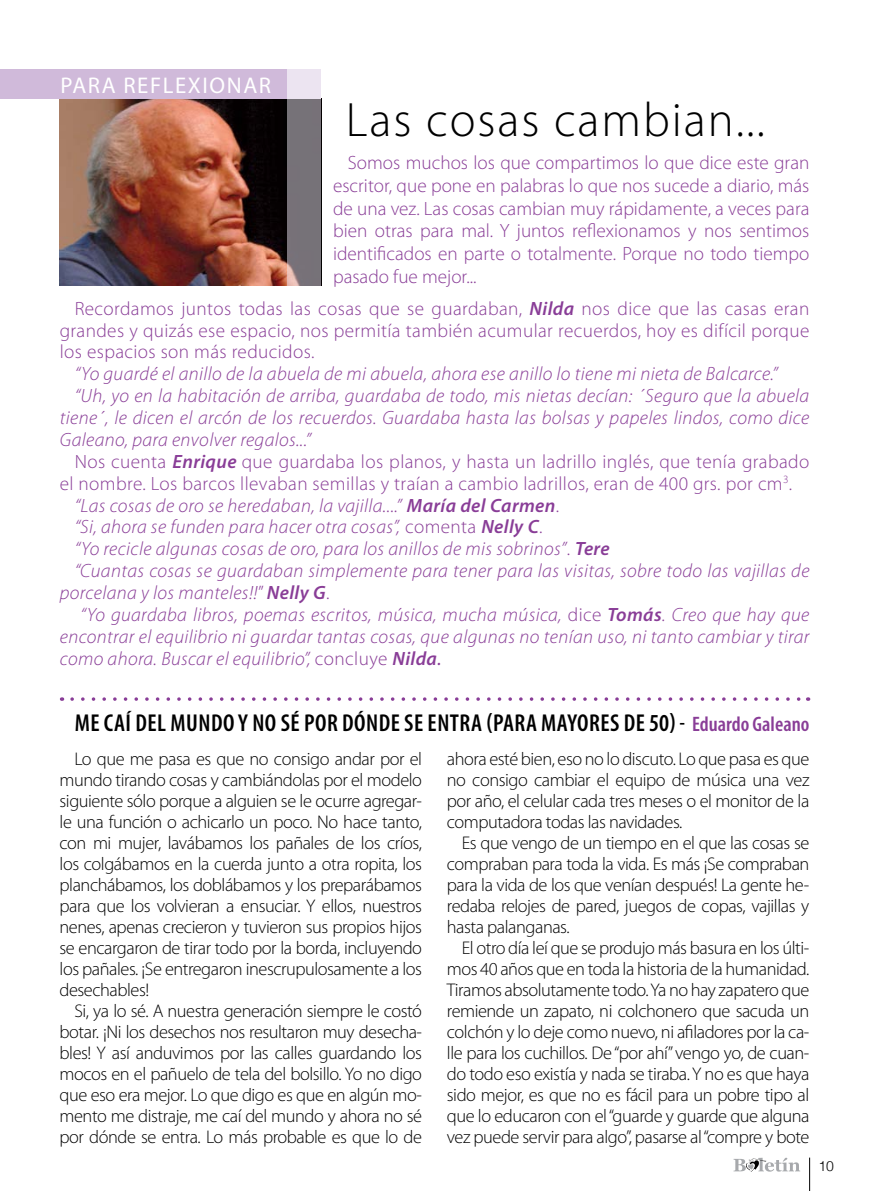
<style>
.page{position:relative;width:869px;height:1191px;background:#fff}
.page>*{position:absolute;margin:0;border:0;box-sizing:border-box;transform-origin:0 0}
.t1{font:300 48.48px "Myriad Pro";letter-spacing:.04em;color:#000}
.t2{font:600 condensed 24.5px "Myriad Pro";letter-spacing:.02em;color:#000}
.t3{font:22.75px "Myriad Pro";letter-spacing:.07em;color:#fff}
.t4{font:italic 300 19.25px "Myriad Pro";letter-spacing:.02em;color:#893d97}
.t5{font:300 19.25px/22.8px "Myriad Pro";letter-spacing:.02em;color:#893d97;text-align:justify}
.t6{font:300 18.38px/21px "Myriad Pro";letter-spacing:-.025em;color:#000;text-align:justify}
.t7{font:300 14px "Helvetica";color:#000}
.s1{font-weight:600;font-style:italic}
.s2{font-weight:600}
.s3{font-style:normal}
.s4{font-weight:400}
.s5{font-size:21px}
.s6{font-size:21px;color:#893d97}
</style>
<div class="page">
<hr style="left:809px;top:1157px;width:1px;height:34px;background:#000">
<svg style="left:733px;top:1157px;width:66px;height:14px"></svg>
<img style="left:60px;top:99px;width:228px;height:186px">
<div style="left:288px;top:92px;width:33px;height:193px;background:#767278"></div>
<div style="left:0;top:69px;width:288px;height:30px;background:#d0bada"></div>
<div style="left:288px;top:69px;width:33px;height:30px;background:#ece4f1"></div>
<svg style="left:72px;top:697px;width:736px;height:4px"></svg>
<p class="t3" style="left:61px;top:71px;width:27px">PARA</p>
<p class="t3" style="left:123px;top:71px;width:147px">REFLEXIONAR</p>
<h1 class="t1" style="left:346px;top:90px;width:420px">Las cosas cambian...</h1>
<p class="t5" style="left:333px;top:151px;width:477px;text-indent:15px">Somos muchos los que compartimos lo que dice este gran escritor, que pone en palabras lo que nos sucede a diario, más de una vez. Las cosas cambian muy rápidamente, a veces para bien otras para mal. Y juntos reflexionamos y nos sentimos identificados en parte o totalmente. Porque no todo tiempo pasado fue mejor...</p>
<p class="t5" style="left:60px;top:297px;width:750px;line-height:21.9px;text-indent:15px">Recordamos juntos todas las cosas que se guardaban, <span class="s1">Nilda</span> nos dice que las casas eran grandes y quizás ese espacio, nos permitía también acumular recuerdos, hoy es difícil porque los espacios son más reducidos.</p>
<p class="t4" style="left:75px;top:364px;width:704px">“Yo guardé el anillo de la abuela de mi abuela, ahora ese anillo lo tiene mi nieta de Balcarce.”</p>
<p class="t4" style="left:75px;top:385px;width:735px">“Uh, yo en la habitación de arriba, guardaba de todo, mis nietas decían: ´Seguro que la abuela</p>
<p class="t4" style="left:60px;top:407px;width:750px">tiene´, le dicen el arcón de los recuerdos. Guardaba hasta las bolsas y papeles lindos, como dice</p>
<p class="t4" style="left:60px;top:429px;width:252px">Galeano, para envolver regalos...”</p>
<p class="t5" style="left:75px;top:450px;width:735px">Nos cuenta <span class="s1">Enrique</span> que guardaba los planos, y hasta un ladrillo inglés, que tenía grabado</p>
<p class="t5" style="left:60px;top:472px;width:733px">el nombre. Los barcos llevaban semillas y traían a cambio ladrillos, eran de 400 grs. por cm<sup>3</sup>.</p>
<p class="t4" style="left:75px;top:495px;width:486px">“Las cosas de oro se heredaban, la vajilla....” <span class="s2">María del Carmen</span><span class="s3">.</span></p>
<p class="t4" style="left:75px;top:517px;width:469px">“Si, ahora se funden para hacer otra cosas”, <span class="s3">comenta</span> <span class="s2">Nelly C</span><span class="s3">.</span></p>
<p class="t4" style="left:75px;top:539px;width:536px">“Yo recicle algunas cosas de oro, para los anillos de mis sobrinos”<span class="s3">.</span> <span class="s2">Tere</span></p>
<p class="t4" style="left:75px;top:560px;width:736px">“Cuantas cosas se guardaban simplemente para tener para las visitas, sobre todo las vajillas de</p>
<p class="t4" style="left:60px;top:582px;width:271px">porcelana y los manteles!!<span class="s3">”</span> <span class="s2">Nelly G</span><span class="s3">.</span></p>
<p class="t4" style="left:80px;top:604px;width:730px">“Yo guardaba libros, poemas escritos, música, mucha música, <span class="s3">dice</span> <span class="s2">Tomás</span>. Creo que hay que</p>
<p class="t4" style="left:60px;top:626px;width:751px">encontrar el equilibrio ni guardar tantas cosas, que algunas no tenían uso, ni tanto cambiar y tirar</p>
<p class="t4" style="left:60px;top:648px;width:383px">como ahora. Buscar el equilibrio”, <span class="s3">concluye</span> <span class="s2">Nilda</span><span class="s4">.</span></p>
<h2 class="t2" style="left:75px;top:709px;width:735px">ME CAÍ DEL MUNDO Y NO SÉ POR DÓNDE SE ENTRA (PARA MAYORES DE 50) <span class="s5">-</span> <span class="s6">EDUARDO GALEANO</span></h2>
<p class="t6" style="left:60px;top:747px;width:364px;text-indent:15px">Lo que me pasa es que no consigo andar por el mundo tirando cosas y cambiándolas por el modelo siguiente sólo porque a alguien se le ocurre agregar&shy;le una función o achicarlo un poco. No hace tanto, con mi mujer, lavábamos los pañales de los críos, los colgábamos en la cuerda junto a otra ropita, los planchábamos, los doblábamos y los preparábamos para que los volvieran a ensuciar. Y ellos, nuestros nenes, apenas crecieron y tuvieron sus propios hijos se encargaron de tirar todo por la borda, incluyendo los pañales. ¡Se entregaron inescrupulosamente a los desechables!</p>
<p class="t6" style="left:60px;top:999px;width:364px;text-indent:15px">Si, ya lo sé. A nuestra generación siempre le costó botar. ¡N i los desechos nos resultaron muy desecha&shy;bles! Y así anduvimos por las calles guardando los mocos en el pañuelo de tela del bolsillo. Yo no digo que eso era mejor. Lo que digo es que en algún mo&shy;mento me distraje, me caí del mundo y ahora no sé por dónde se entra. Lo más probable es que lo de</p>
<p class="t6" style="left:446px;top:748px;width:364px">ahora esté bien, eso no lo discuto. Lo que pasa es que no consigo cambiar el equipo de música una vez por año, el celular cada tres meses o el monitor de la computadora todas las navidades.</p>
<p class="t6" style="left:446px;top:832px;width:364px;text-indent:15px">Es que vengo de un tiempo en el que las cosas se compraban para toda la vida. Es más ¡Se compraban para la vida de los que venían después! La gente he&shy;redaba relojes de pared, juegos de copas, vajillas y hasta palanganas.</p>
<p class="t6" style="left:446px;top:937px;width:364px;text-indent:15px">El otro día leí que se produjo más basura en los últi&shy;mos 40 años que en toda la historia de la humanidad.<br>Tiramos absolutamente todo. Ya no hay zapatero que remiende un zapato, ni colchonero que sacuda un colchón y lo deje como nuevo, ni afiladores por la ca&shy;lle para los cuchillos. De “por ahí” vengo yo, de cuan&shy;do todo eso existía y nada se tiraba. Y no es que haya sido mejor, es que no es fácil para un pobre tipo al que lo educaron con el “guarde y guarde que alguna vez puede servir para algo”, pasarse al “compre y bote</p>
<p class="t7" style="left:818px;top:1157px;width:17px">10</p>
</div>
